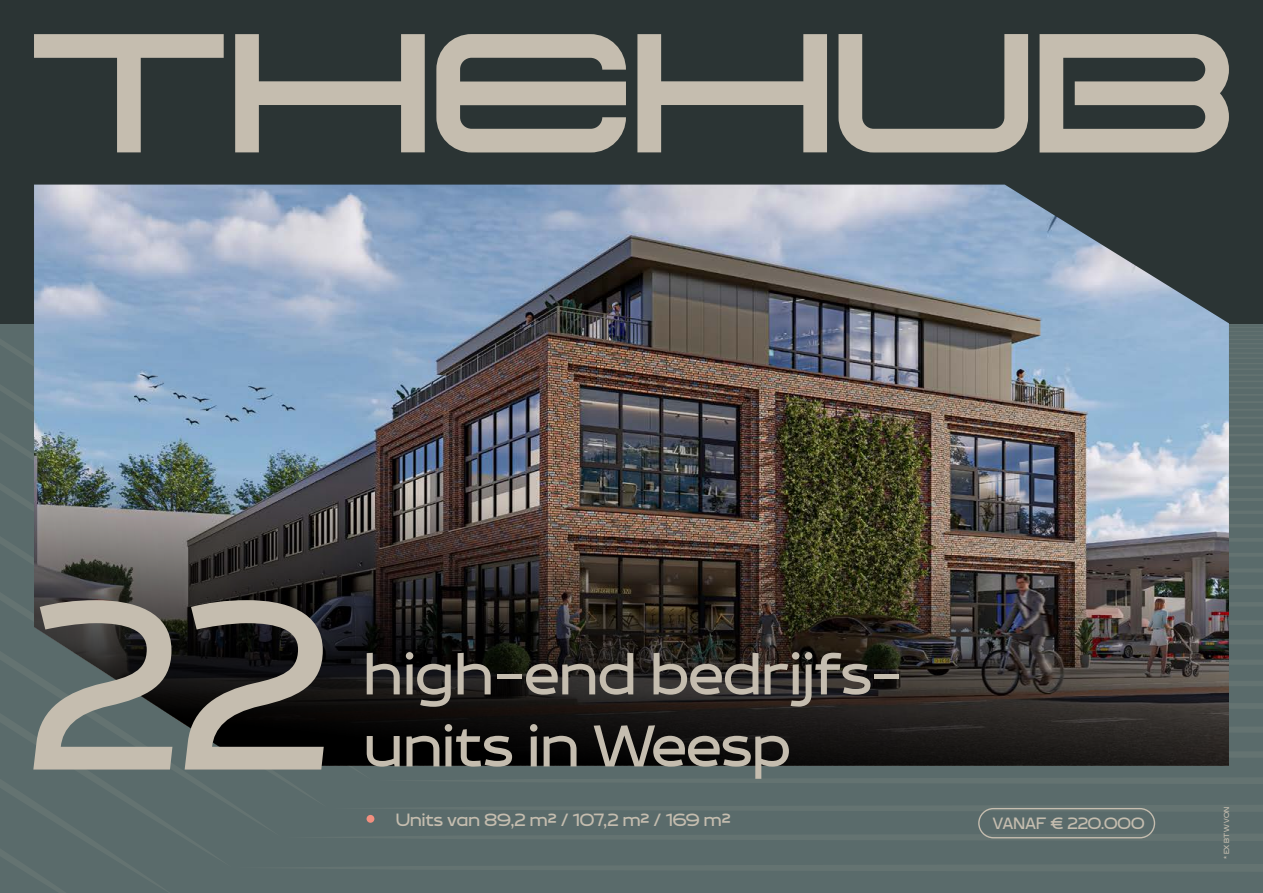
<style>
.page{position:relative;width:1263px;height:893px;background:#2b3434}
.page>*{position:absolute;margin:0;border:0;box-sizing:border-box;transform-origin:0 0}
.t1{font:244.8px "Brinnan";color:#c5bdaf}
.t2{font:60px/72px "Brinnan";color:#c5bdaf}
.t3{font:18px "Brinnan";color:#c5bdaf}
.t4{font:16.65px "Brinnan";color:#c5bdaf}
.t5{font:7.5px "Brinnan";letter-spacing:.02em;color:#c5bdaf}
</style>
<div class="page">
<div style="left:0;top:324px;width:1263px;height:569px;background:#5a6b6b"></div>
<svg style="left:370px;top:807px;width:783px;height:8px"></svg>
<svg style="left:980px;top:831px;width:173px;height:8px"></svg>
<img style="left:34px;top:185px;width:1091px;height:74px">
<img style="left:34px;top:259px;width:1195px;height:507px">
<svg style="left:34px;top:34px;width:190px;height:118px"></svg>
<svg style="left:235px;top:34px;width:190px;height:118px"></svg>
<svg style="left:637px;top:34px;width:190px;height:118px"></svg>
<svg style="left:838px;top:34px;width:190px;height:118px"></svg>
<svg style="left:436px;top:34px;width:190px;height:118px"></svg>
<svg style="left:1039px;top:34px;width:190px;height:119px"></svg>
<div style="left:367px;top:815px;width:7px;height:8px;background:#f28f7f;border-radius:50%"></div>
<div style="left:978px;top:808px;width:177px;height:30px;border:1px solid #c5bdaf;border-radius:15px"></div>
<h1 class="t1" style="left:27px;top:553px;width:304px">22</h1>
<p class="t2" style="left:364px;top:641px;width:540px">high-end bedrijfs&shy;units in Weesp</p>
<p class="t3" style="left:396px;top:810px;width:336px">Units van 89,2 m² / 107,2 m² / 169 m²</p>
<p class="t4" style="left:993px;top:814px;width:153px">VANAF € 220.000</p>
<p class="t5" style="left:1222px;top:859px;width:54px;rotate:-90deg">* EX BTW VON</p>
</div>
